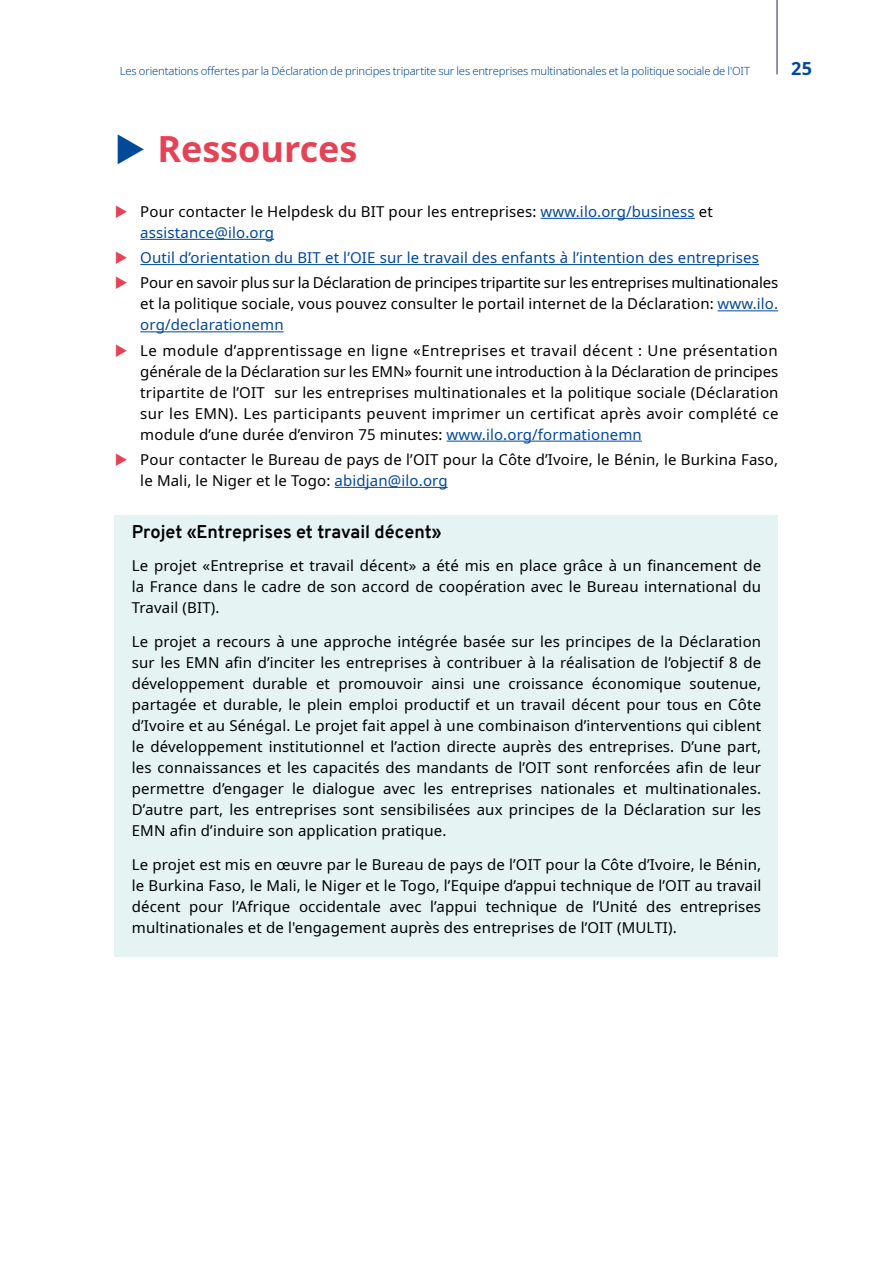
<style>
.page{position:relative;width:893px;height:1263px;background:#fff}
.page>*{position:absolute;margin:0;border:0;box-sizing:border-box;transform-origin:0 0}
.t1{font:700 36px "Noto Sans";color:#e44356}
.Table_Title_Black{font:700 18px "Overpass";color:#000}
.t2{font:700 18px "Noto Sans";color:#00489a}
.Body_text{font:15px/21px "Noto Sans";letter-spacing:.01em;color:#000;text-align:justify}
.t3{font:15px "Noto Sans";letter-spacing:.01em;color:#00489a}
.t4{font:300 11.25px "Noto Sans";letter-spacing:-.015em;color:#00489a}
.s1{color:#00489a}
</style>
<div class="page">
<hr style="left:777px;top:0;width:1px;height:74px;background:#292358">
<hr style="left:541px;top:218px;width:154px;height:1px;background:#00489a">
<hr style="left:140px;top:239px;width:134px;height:1px;background:#00489a">
<hr style="left:140px;top:264px;width:619px;height:1px;background:#00489a">
<hr style="left:717px;top:310px;width:61px;height:1px;background:#00489a">
<hr style="left:140px;top:331px;width:144px;height:1px;background:#00489a">
<hr style="left:447px;top:441px;width:195px;height:1px;background:#00489a">
<hr style="left:335px;top:487px;width:113px;height:1px;background:#00489a">
<div style="left:115px;top:516px;width:663px;height:441px;background:#e5f3f3"></div>
<p class="t4" style="left:120px;top:63px;width:632px">Les orientations offertes par la Déclaration de principes tripartite sur les entreprises multinationales et la politique sociale de l'OIT</p>
<p class="t2" style="left:791px;top:55px;width:22px">25</p>
<p class="t1" style="left:157px;top:123px;width:202px">Ressources</p>
<p class="Body_text" style="left:140px;top:201px;width:574px">Pour contacter le Helpdesk du BIT pour les entreprises: <span class="s1">www.ilo.org/business</span> et <span class="s1">assistance@ilo.org</span></p>
<p class="t3" style="left:140px;top:247px;width:620px">Outil d’orientation du BIT et l’OIE sur le travail des enfants à l’intention des entreprises</p>
<p class="Body_text" style="left:140px;top:273px;width:639px">Pour en savoir plus sur la Déclaration de principes tripartite sur les entreprises multinationales et la politique sociale, vous pouvez consulter le portail internet de la Déclaration: <span class="s1">www.ilo. org/declarationemn</span></p>
<p class="Body_text" style="left:140px;top:340px;width:640px">Le module d’apprentissage en ligne «Entreprises et travail décent : Une présentation générale de la Déclaration sur les EMN» fournit une introduction à la Déclaration de principes tripartite de l’OIT sur les entreprises multinationales et la politique sociale (Déclaration sur les EMN). Les participants peuvent imprimer un certificat après avoir complété ce module d’une durée d’environ 75 minutes: <span class="s1">www.ilo.org/formationemn</span></p>
<p class="Body_text" style="left:140px;top:449px;width:639px">Pour contacter le Bureau de pays de l’OIT pour la Côte d’Ivoire, le Bénin, le Burkina Faso, le Mali, le Niger et le Togo: <span class="s1">abidjan@ilo.org</span></p>
<p class="Table_Title_Black" style="left:132px;top:518px;width:311px">Projet «Entreprises et travail décent»</p>
<p class="Body_text" style="left:132px;top:556px;width:631px">Le projet «Entreprise et travail décent» a été mis en place grâce à un financement de la France dans le cadre de son accord de coopération avec le Bureau international du Travail (BIT).</p>
<p class="Body_text" style="left:132px;top:632px;width:631px">Le projet a recours à une approche intégrée basée sur les principes de la Déclaration sur les EMN afin d’inciter les entreprises à contribuer à la réalisation de l’objectif 8 de développement durable et promouvoir ainsi une croissance économique soutenue, partagée et durable, le plein emploi productif et un travail décent pour tous en Côte d’Ivoire et au Sénégal. Le projet fait appel à une combinaison d’interventions qui ciblent le développement institutionnel et l’action directe auprès des entreprises. D’une part, les connaissances et les capacités des mandants de l’OIT sont renforcées afin de leur permettre d’engager le dialogue avec les entreprises nationales et multinationales.<br>D’autre part, les entreprises sont sensibilisées aux principes de la Déclaration sur les EMN afin d’induire son application pratique.</p>
<p class="Body_text" style="left:132px;top:854px;width:631px">Le projet est mis en œuvre par le Bureau de pays de l’OIT pour la Côte d’Ivoire, le Bénin, le Burkina Faso, le Mali, le Niger et le Togo, l’Equipe d’appui technique de l’OIT au travail décent pour l’Afrique occidentale avec l’appui technique de l’Unité des entreprises multinationales et de l'engagement auprès des entreprises de l’OIT (MULTI).</p>
</div>
